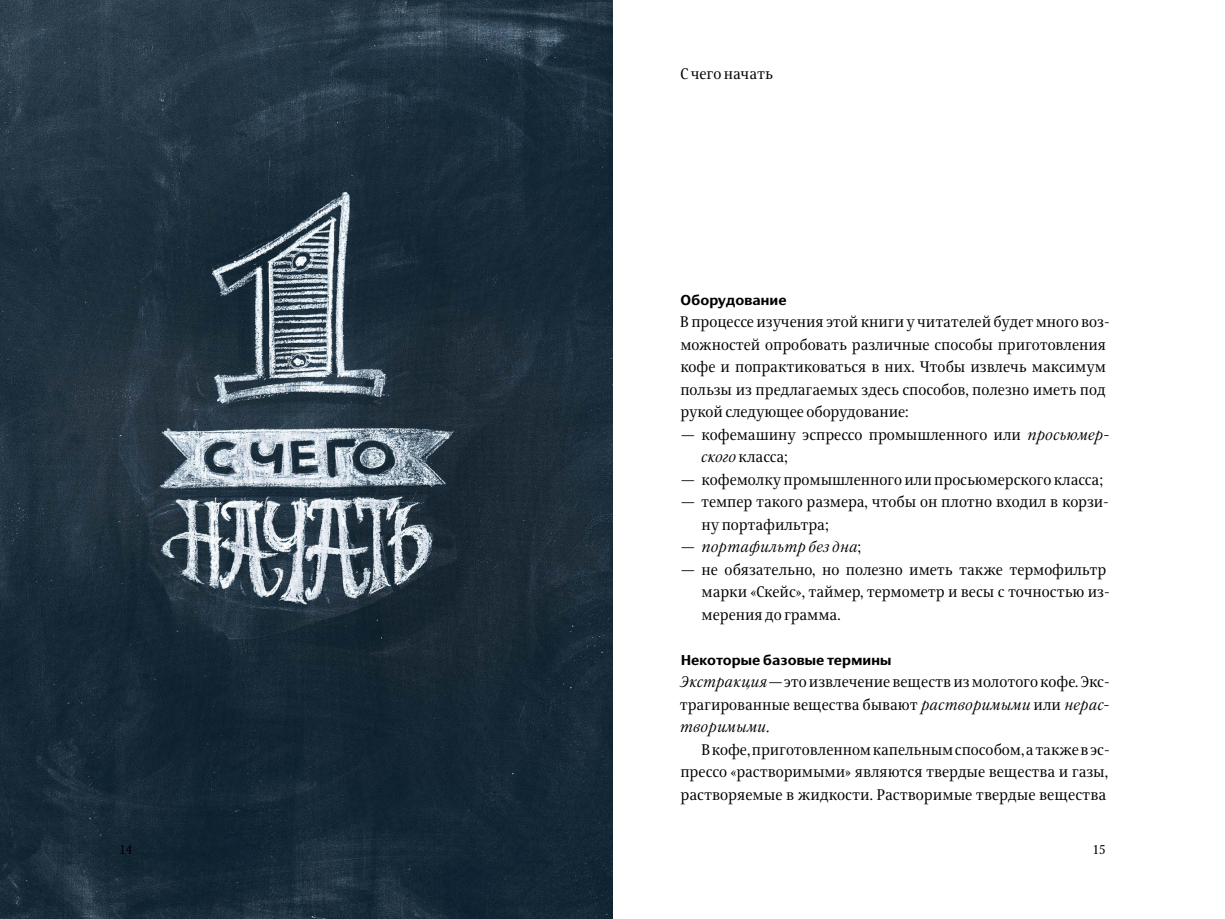
<style>
.page{position:relative;width:1225px;height:919px;background:#fff}
.page>*{position:absolute;margin:0;border:0;box-sizing:border-box;transform-origin:0 0}
.t1{font:14.4px/22.5px "ALS Artemius";letter-spacing:-.005em;color:#000}
.t2{font:italic 14.4px "ALS Artemius";letter-spacing:.01em;color:#000}
.t3{font:700 13.5px "Artemius Sans XOT Book";letter-spacing:.01em;color:#000}
.t4{font:12px "ALS Artemius";color:#000}
.s1{font-style:italic}
.s2{font-style:normal}
</style>
<div class="page">
<img style="left:0;top:0;width:612px;height:918px">
<svg style="left:605px;top:913px;width:8px;height:5px"></svg>
<p class="t1" style="left:680px;top:63px;width:94px">С чего начать</p>
<p class="t3" style="left:680px;top:291px;width:108px">Оборудование</p>
<p class="t1" style="left:680px;top:310px;width:431px">В процессе изучения этой книги у читателей будет много воз&shy;можностей опробовать различные способы приготовления кофе и попрактиковаться в них. Чтобы извлечь максимум пользы из предлагаемых здесь способов, полезно иметь под рукой следующее оборудование:</p>
<p class="t1" style="left:701px;top:423px;width:410px;text-indent:-20px">— кофемашину эспрессо промышленного или <span class="s1">просьюмер&shy;ского</span> класса;</p>
<p class="t1" style="left:681px;top:468px;width:423px">— кофемолку промышленного или просьюмерского класса;</p>
<p class="t1" style="left:701px;top:490px;width:409px;text-indent:-21px">— темпер такого размера, чтобы он плотно входил в корзи&shy;ну портафильтра;</p>
<p class="t2" style="left:681px;top:537px;width:182px"><span class="s2">—</span> портафильтр без дна<span class="s2">;</span></p>
<p class="t1" style="left:701px;top:558px;width:409px;text-indent:-21px">— не обязательно, но полезно иметь также термофильтр марки «Скейс», таймер, термометр и весы с точностью из&shy;мерения до грамма.</p>
<p class="t3" style="left:681px;top:651px;width:212px">Некоторые базовые термины</p>
<p class="t1" style="left:679px;top:670px;width:431px;text-align:justify"><span class="s1">Экстракция</span>— это извлечение веществ из молотого кофе. Экс&shy;трагированные вещества бывают <span class="s1">растворимыми</span> или <span class="s1">нерас&shy;творимыми.</span></p>
<p class="t1" style="left:680px;top:738px;width:431px;text-align:justify;text-indent:21px">В кофе, приготовленном капельным способом, а также в эс&shy;прессо «растворимыми» являются твердые вещества и газы, растворяемые в жидкости. Растворимые твердые вещества</p>
<p class="t4" style="left:119px;top:841px;width:15px">14</p>
<p class="t4" style="left:1092px;top:841px;width:15px">15</p>
</div>
